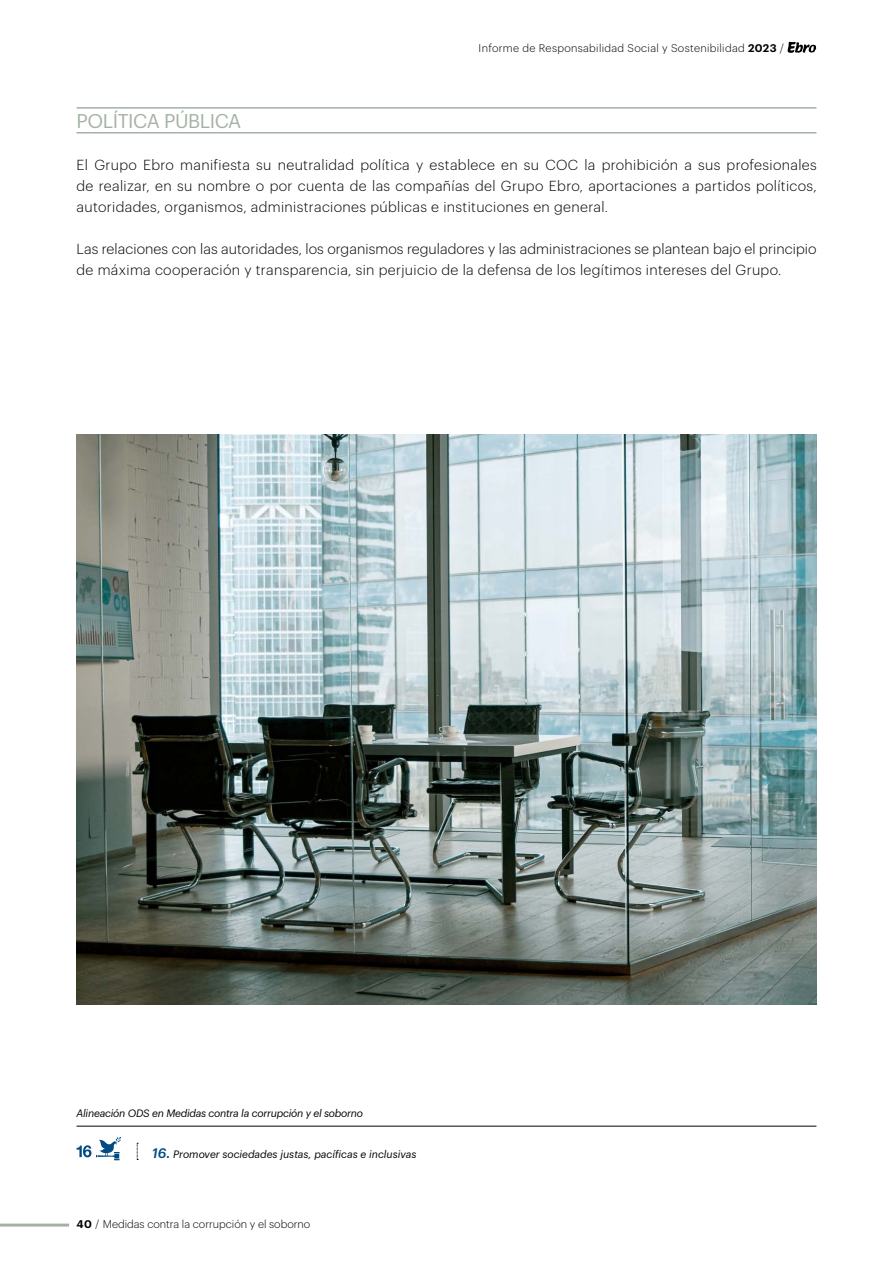
<style>
.page{position:relative;width:893px;height:1263px;background:#fff}
.page>*{position:absolute;margin:0;border:0;box-sizing:border-box;transform-origin:0 0}
._002_ladillo{font:19.5px "Graphik";letter-spacing:-.025em;color:#a4b2a4}
._001_texto_seguido{font:300 14.25px/21px "Graphik";letter-spacing:.025em;color:#000;text-align:justify}
._001_texto_seguido-2{font:300 14.25px/21px "Graphik";letter-spacing:.005em;color:#000}
.t1{font:300 10.95px "Graphik";letter-spacing:.03em;color:#000}
.t2{font:300 10.95px "Graphik";color:#000}
.t3{font:italic 10.5px "Graphik";letter-spacing:-.02em;color:#000}
.t4{font:italic 10.5px "Graphik";color:#000}
.s1{font-weight:600}
.s2{font-weight:500;font-size:13.5px;color:#014b84}
</style>
<div class="page">
<svg style="left:788px;top:42px;width:28px;height:11px"></svg>
<hr style="left:0;top:1223px;width:69px;height:3px;background:#a4b2a4">
<hr style="left:77px;top:107px;width:739px;height:2px;background:#a4b2a4">
<hr style="left:77px;top:132px;width:739px;height:2px;background:#a4b2a4">
<img style="left:77px;top:435px;width:739px;height:570px">
<hr style="left:77px;top:1126px;width:739px;height:1px;background:#000">
<svg style="left:137px;top:1143px;width:1px;height:17px"></svg>
<svg style="left:77px;top:1137px;width:44px;height:23px"></svg>
<p class="t1" style="left:479px;top:40px;width:307px">Informe de Responsabilidad Social y Sostenibilidad <span class="s1">2023</span> /</p>
<p class="_002_ladillo" style="left:77px;top:106px;width:166px">POLÍTICA PÚBLICA</p>
<p class="_001_texto_seguido" style="left:77px;top:153px;width:742px">El Grupo Ebro manifiesta su neutralidad política y establece en su COC la prohibición a sus profesionales de realizar, en su nombre o por cuenta de las compañías del Grupo Ebro, aportaciones a partidos políticos, autoridades, organismos, administraciones públicas e instituciones en general.</p>
<p class="_001_texto_seguido-2" style="left:77px;top:237px;width:741px">Las relaciones con las autoridades, los organismos reguladores y las administraciones se plantean bajo el principio de máxima cooperación y transparencia, sin perjuicio de la defensa de los legítimos intereses del Grupo.</p>
<p class="t3" style="left:77px;top:1106px;width:288px">Alineación ODS en Medidas contra la corrupción y el soborno</p>
<p class="t4" style="left:152px;top:1146px;width:266px"><span class="s2">16.</span> Promover sociedades justas, pacíficas e inclusivas</p>
<p class="t2" style="left:77px;top:1216px;width:235px"><span class="s1">40</span> / Medidas contra la corrupción y el soborno</p>
</div>
